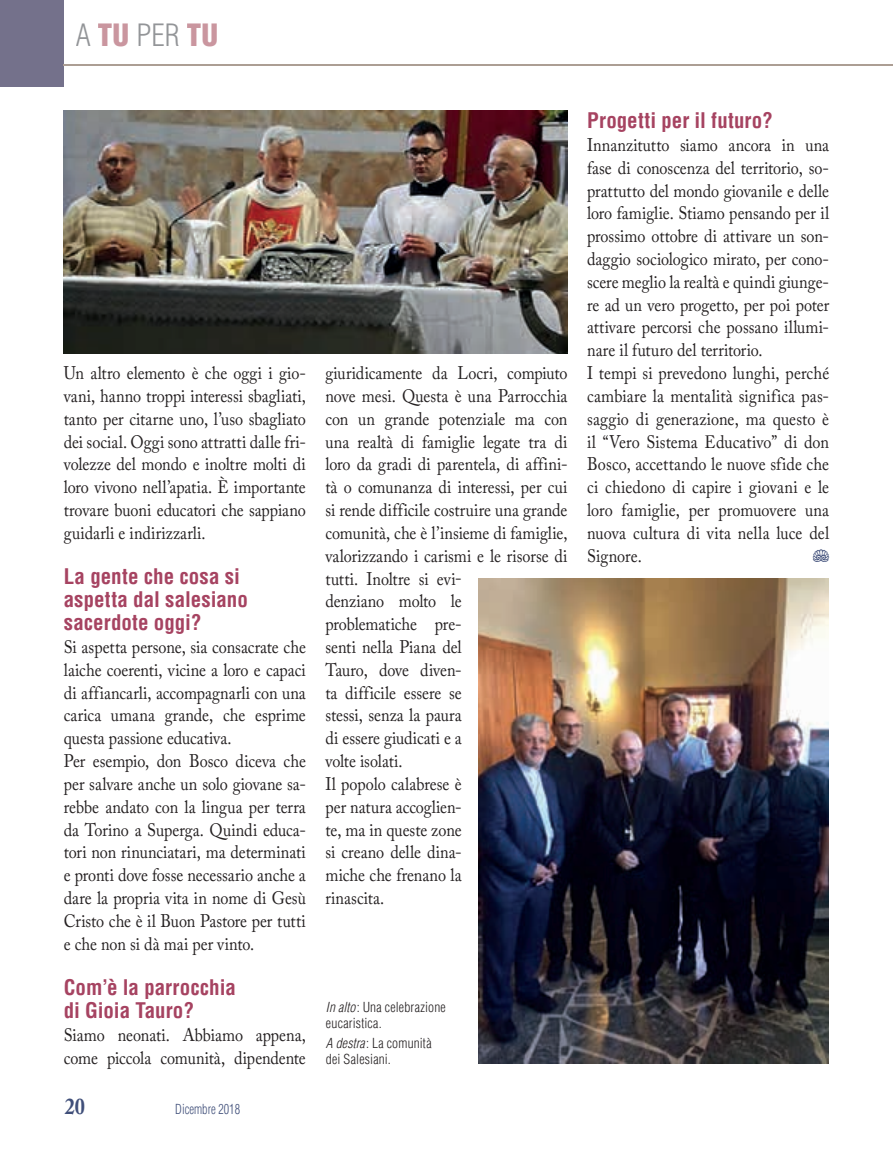
<style>
.page{position:relative;width:893px;height:1149px;background:#fff}
.page>*{position:absolute;margin:0;border:0;box-sizing:border-box;transform-origin:0 0}
.t1{font:300 condensed 30px "Helvetica";color:#939598}
.t2{font:700 22.5px "Adobe Caslon Pro";color:#3f4e79;scale:.9 1}
.t3{font:700 condensed 21px/22.8px "Helvetica";color:#a64361}
.t4{font:18px/22.8px "Adobe Caslon Pro";color:#231f20;scale:.9 1}
.t5{font:18px "Adobe Caslon Pro";color:#3f4e79;scale:.9 1}
.t6{font:300 condensed 13.5px/16.2px "Helvetica";letter-spacing:.015em;color:#231f20}
.t7{font:300 condensed 13.5px "Helvetica";color:#3f4e79;scale:.9 1}
.s1{font-weight:900;color:#ca969f}
.s2{font-style:italic}
</style>
<div class="page">
<div style="left:0;top:0;width:64px;height:86px;background:#74718b"></div>
<hr style="left:64px;top:64px;width:829px;height:1px;background:#ac9e94">
<img style="left:64px;top:111px;width:503px;height:242px">
<img style="left:479px;top:578px;width:350px;height:485px">
<hr style="left:892px;top:0;width:1px;height:86px;background:#3f4e79">
<h1 class="t1" style="left:76px;top:16px;width:144px">A <span class="s1">TU</span> PER <span class="s1">TU</span></h1>
<p class="t4" style="left:64px;top:361px;width:270px;text-align:justify">Un altro elemento è che oggi i gio&shy;vani, hanno troppi interessi sbagliati, tanto per citarne uno, l’uso sbagliato dei social. Oggi sono attratti dalle fri&shy;volezze del mondo e inoltre molti di loro vivono nell’apatia. È importante trovare buoni educatori che sappiano guidarli e indirizzarli.</p>
<p class="t3" style="left:64px;top:565px;width:186px">La gente che cosa si aspetta dal salesiano sacerdote oggi?</p>
<p class="t4" style="left:64px;top:635px;width:271px">Si aspetta persone, sia consacrate che laiche coerenti, vicine a loro e capaci di affiancarli, accompagnarli con una carica umana grande, che esprime questa passione educativa.<br>Per esempio, don Bosco diceva che per salvare anche un solo giovane sa&shy;rebbe andato con la lingua per terra da Torino a Superga. Quindi educa&shy;tori non rinunciatari, ma determinati e pronti dove fosse necessario anche a dare la propria vita in nome di Gesù Cristo che è il Buon Pastore per tutti e che non si dà mai per vinto.</p>
<p class="t3" style="left:64px;top:975px;width:174px">Com’è la parrocchia di Gioia Tauro?</p>
<p class="t4" style="left:64px;top:1022px;width:270px">Siamo neonati. Abbiamo appena, come piccola comunità, dipendente</p>
<p class="t2" style="left:65px;top:1092px;width:24px">20</p>
<p class="t7" style="left:175px;top:1100px;width:73px">Dicembre 2018</p>
<p class="t4" style="left:325px;top:361px;width:271px">giuridicamente da Locri, compiuto nove mesi. Questa è una Parrocchia con un grande potenziale ma con una realtà di famiglie legate tra di loro da gradi di parentela, di affini&shy;tà o comunanza di interessi, per cui si rende difficile costruire una grande comunità, che è l’insieme di famiglie, valorizzando i carismi e le risorse di tutti. Inoltre si evi-<br>denziano molto le<br>problematiche pre-<br>senti nella Piana del<br>Tauro, dove diven-<br>ta difficile essere se<br>stessi, senza la paura<br>di essere giudicati e a<br>volte isolati.<br>Il popolo calabrese è<br>per natura accoglien-<br>te, ma in queste zone<br>si creano delle dina-<br>miche che frenano la<br>rinascita.</p>
<p class="t6" style="left:326px;top:998px;width:121px"><span class="s2">In alto</span>: Una celebrazione eucaristica.</p>
<p class="t6" style="left:326px;top:1034px;width:107px"><span class="s2">A destra</span>: La comunità dei Salesiani.</p>
<p class="t3" style="left:587px;top:109px;width:187px">Progetti per il futuro?</p>
<p class="t4" style="left:587px;top:133px;width:271px">Innanzitutto siamo ancora in una fase di conoscenza del territorio, so&shy;prattutto del mondo giovanile e delle loro famiglie. Stiamo pensando per il prossimo ottobre di attivare un son&shy;daggio sociologico mirato, per cono&shy;scere meglio la realtà e quindi giunge&shy;re ad un vero progetto, per poi poter attivare percorsi che possano illumi&shy;nare il futuro del territorio.<br>I tempi si prevedono lunghi, perché cambiare la mentalità significa pas&shy;saggio di generazione, ma questo è il “Vero Sistema Educativo” di don Bosco, accettando le nuove sfide che ci chiedono di capire i giovani e le loro famiglie, per promuovere una nuova cultura di vita nella luce del Signore.</p>
<p class="t5" style="left:813px;top:545px;width:19px">•</p>
</div>
